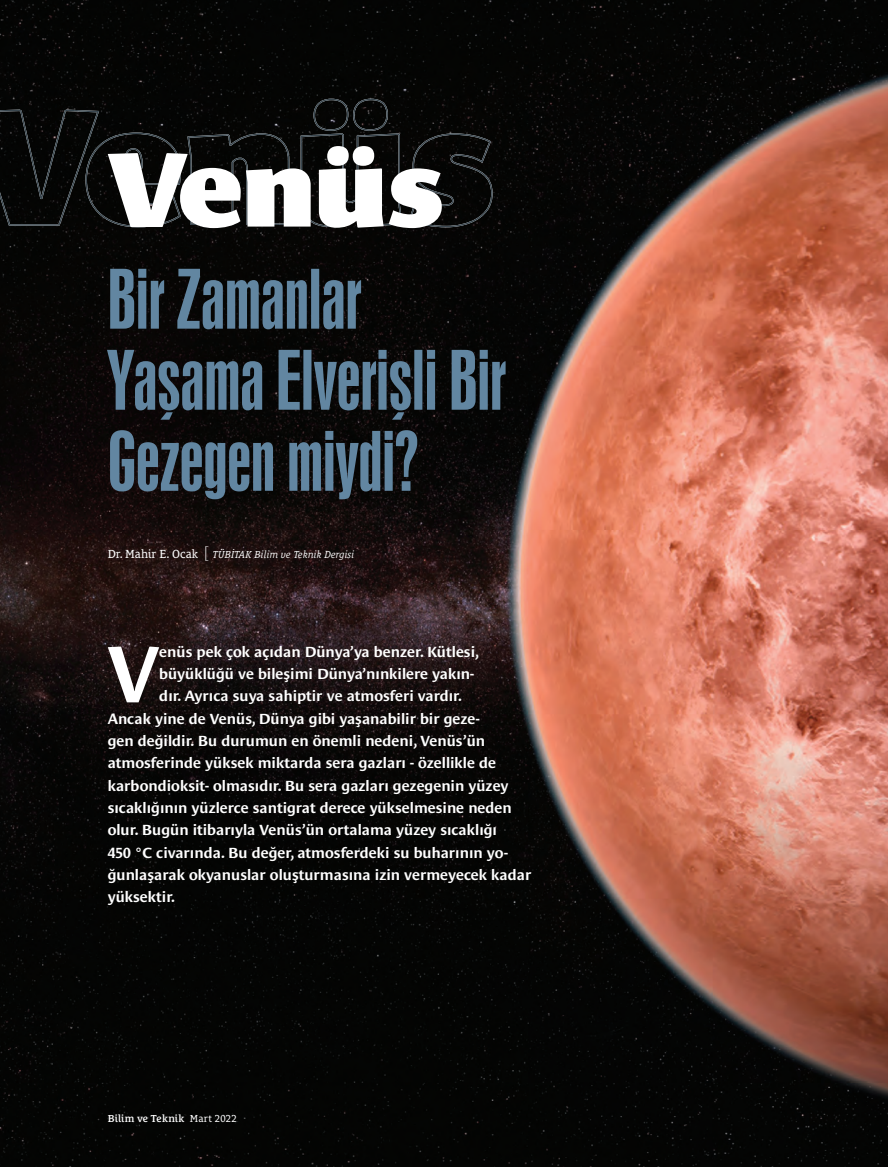
<style>
.page{position:relative;width:888px;height:1167px;background:#fff}
.page>*{position:absolute;margin:0;border:0;box-sizing:border-box;transform-origin:0 0}
.t1{font:600 expanded 80.7px "Le Monde Sans Pro";color:#fff}
.t2{font:600 expanded 15px "Le Monde Sans Pro";color:#fff}
.t3{font:italic 10.35px "Le Monde Courrier Pro";color:#fff}
.t4{font:600 10.35px "Le Monde Courrier Pro";letter-spacing:.01em;color:#fff}
.s1{font-style:normal;font-size:12px}
.s2{font-family:"Le Monde Sans Pro";font-weight:300;font-style:normal;font-stretch:expanded;font-size:16.2px}
.s3{font-weight:400}
</style>
<div class="page">
<img style="left:0;top:0;width:887px;height:1166px">
<img style="left:0;top:109px;width:492px;height:118px">
<svg style="left:110px;top:430px;width:307px;height:69px"></svg>
<svg style="left:107px;top:350px;width:398px;height:69px"></svg>
<svg style="left:110px;top:269px;width:251px;height:60px"></svg>
<svg style="left:108px;top:146px;width:333px;height:82px"></svg>
<p class="t3" style="left:108px;top:550px;width:248px"><span class="s1">Dr. Mahir E. Ocak</span> <span class="s2">[</span> TÜBİTAK Bilim ve Teknik Dergisi</p>
<h1 class="t1" style="left:108px;top:639px;width:53px">V</h1>
<p class="t2" style="left:159px;top:645px;width:321px">enüs pek çok açıdan Dünya’ya benzer. Kütlesi,</p>
<p class="t2" style="left:159px;top:667px;width:316px">büyüklüğü ve bileşimi Dünya’nınkilere yakın-</p>
<p class="t2" style="left:159px;top:689px;width:304px">dır. Ayrıca suya sahiptir ve atmosferi vardır.</p>
<p class="t2" style="left:108px;top:712px;width:373px">Ancak yine de Venüs, Dünya gibi yaşanabilir bir geze-</p>
<p class="t2" style="left:108px;top:734px;width:379px">gen değildir. Bu durumun en önemli nedeni, Venüs’ün</p>
<p class="t2" style="left:108px;top:756px;width:390px">atmosferinde yüksek miktarda sera gazları - özellikle de</p>
<p class="t2" style="left:108px;top:779px;width:402px">karbondioksit- olmasıdır. Bu sera gazları gezegenin yüzey</p>
<p class="t2" style="left:108px;top:801px;width:405px">sıcaklığının yüzlerce santigrat derece yükselmesine neden</p>
<p class="t2" style="left:108px;top:823px;width:390px">olur. Bugün itibarıyla Venüs’ün ortalama yüzey sıcaklığı</p>
<p class="t2" style="left:108px;top:846px;width:401px">450 °C civarında. Bu değer, atmosferdeki su buharının yo-</p>
<p class="t2" style="left:108px;top:868px;width:425px">ğunlaşarak okyanuslar oluşturmasına izin vermeyecek kadar</p>
<p class="t2" style="left:108px;top:890px;width:69px">yüksektir.</p>
<p class="t4" style="left:108px;top:1110px;width:130px">Bilim ve Teknik <span class="s3">Mart 2022</span></p>
</div>
